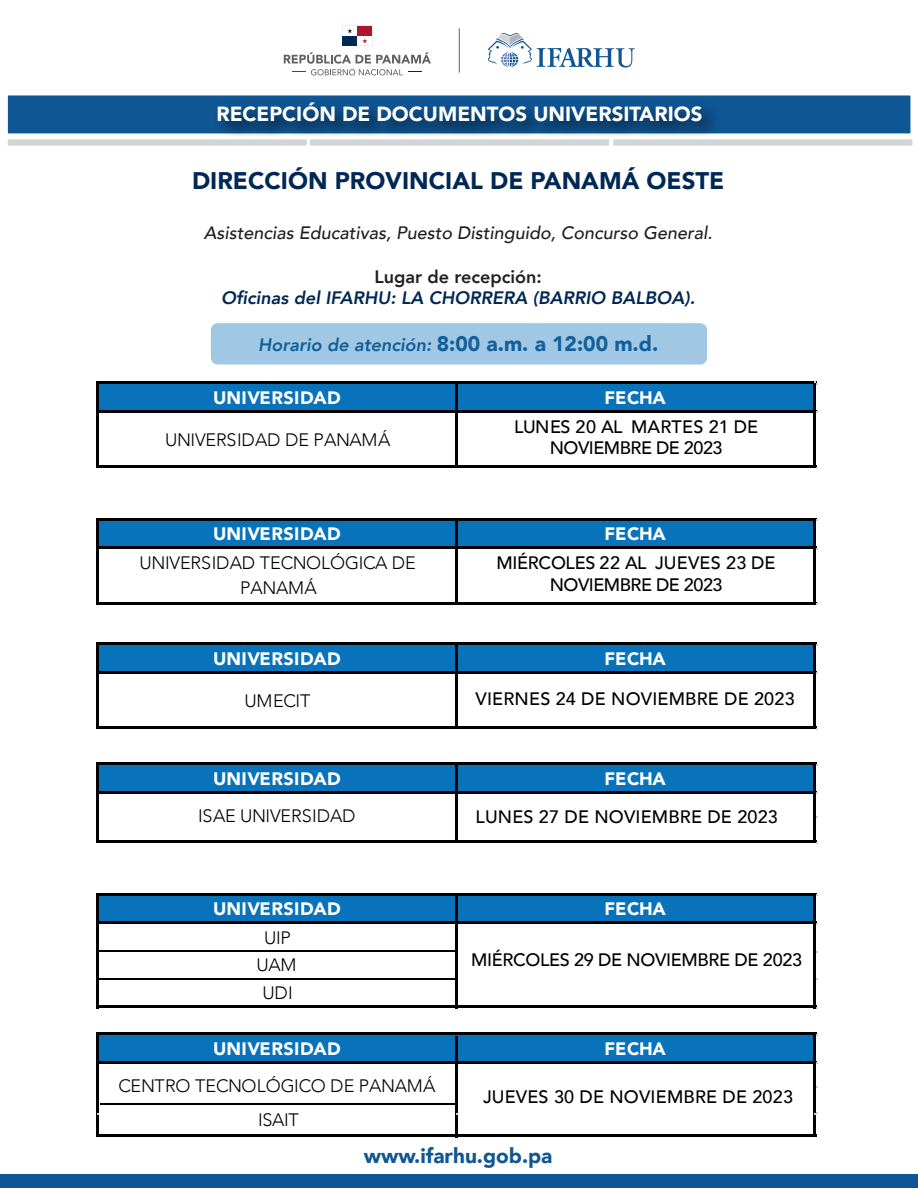
<style>
.page{position:relative;width:918px;height:1188px;background:#fff}
.page>*{position:absolute;margin:0;border:0;box-sizing:border-box;transform-origin:0 0}
.t1{font:900 24px "Avenir";color:#002855}
.t2{font:900 20.85px "Avenir";color:#0f5694}
.t3{font:900 20.4px "Avenir";color:#fff}
.t4{font:300 18px/27.8px "Avenir";letter-spacing:-.01em;color:#000001;text-align:center}
.t5{font:900 18px "Avenir";letter-spacing:.01em;color:#fff}
.t6{font:500 18px "Avenir";letter-spacing:.01em;color:#000001}
.t7{font:500 18px/21.6px "Avenir";letter-spacing:-.02em;color:#000001;text-align:center}
.t8{font:italic 500 18px "Avenir";color:#231f20}
.t9{font:italic 800 18px "Avenir";color:#002855}
.t10{font:italic 800 18px "Avenir";color:#135f99}
.t11{font:500 18px/21.6px "Avenir";letter-spacing:-.025em;color:#000001;text-align:center}
.t12{font:800 18px "Avenir";color:#231f20}
.s1{font-weight:900;font-style:normal;font-size:21px}
</style>
<div class="page">
<div style="left:6px;top:94px;width:906px;height:41px;background:#0f5694"></div>
<div style="left:5px;top:92px;width:909px;height:45px;border:3px solid #fff"></div>
<div style="left:0;top:1174px;width:918px;height:14px;background:#0f5694"></div>
<img style="left:206px;top:92px;width:522px;height:44px">
<div style="left:5px;top:136px;width:305px;height:13px;background:#d2d4d5;border:3px solid #fff"></div>
<div style="left:307px;top:136px;width:305px;height:13px;background:#d2d4d5;border:3px solid #fff"></div>
<div style="left:612px;top:138px;width:302px;height:9px;background:#d2d4d5"></div>
<div style="left:610px;top:136px;width:305px;height:13px;border:3px solid #fff"></div>
<div style="left:211px;top:323px;width:496px;height:42px;background:#a0c7e4;border-radius:7px"></div>
<svg style="left:284px;top:52px;width:147px;height:23px"></svg>
<svg style="left:342px;top:26px;width:30px;height:20px"></svg>
<svg style="left:488px;top:33px;width:147px;height:35px"></svg>
<hr style="left:459px;top:28px;width:1px;height:45px;background:#606261">
<div style="left:98px;top:383px;width:718px;height:30px;background:#0873bb"></div>
<div style="left:98px;top:519px;width:718px;height:30px;background:#0873bb"></div>
<div style="left:98px;top:644px;width:718px;height:30px;background:#0873bb"></div>
<div style="left:98px;top:764px;width:718px;height:30px;background:#0873bb"></div>
<div style="left:98px;top:894px;width:718px;height:30px;background:#0873bb"></div>
<div style="left:98px;top:1034px;width:718px;height:30px;background:#0873bb"></div>
<hr style="left:99px;top:381px;width:717px;height:3px;background:#000001">
<hr style="left:99px;top:410px;width:717px;height:3px;background:#000001">
<hr style="left:96px;top:381px;width:3px;height:87px;background:#000001">
<hr style="left:455px;top:384px;width:3px;height:84px;background:#000001">
<hr style="left:99px;top:465px;width:717px;height:3px;background:#000001">
<hr style="left:813px;top:384px;width:3px;height:84px;background:#000001">
<hr style="left:99px;top:518px;width:717px;height:3px;background:#000001">
<hr style="left:99px;top:546px;width:717px;height:3px;background:#000001">
<hr style="left:96px;top:518px;width:3px;height:87px;background:#000001">
<hr style="left:455px;top:521px;width:3px;height:84px;background:#000001">
<hr style="left:99px;top:602px;width:717px;height:3px;background:#000001">
<hr style="left:813px;top:521px;width:3px;height:84px;background:#000001">
<hr style="left:99px;top:642px;width:717px;height:3px;background:#000001">
<hr style="left:99px;top:671px;width:717px;height:3px;background:#000001">
<hr style="left:96px;top:642px;width:3px;height:87px;background:#000001">
<hr style="left:455px;top:645px;width:3px;height:84px;background:#000001">
<hr style="left:99px;top:726px;width:717px;height:3px;background:#000001">
<hr style="left:813px;top:645px;width:3px;height:84px;background:#000001">
<hr style="left:99px;top:762px;width:717px;height:3px;background:#000001">
<hr style="left:99px;top:791px;width:717px;height:3px;background:#000001">
<hr style="left:96px;top:762px;width:3px;height:81px;background:#000001">
<hr style="left:455px;top:765px;width:3px;height:78px;background:#000001">
<hr style="left:99px;top:840px;width:717px;height:3px;background:#000001">
<hr style="left:813px;top:765px;width:3px;height:78px;background:#000001">
<hr style="left:99px;top:893px;width:717px;height:3px;background:#000001">
<hr style="left:99px;top:921px;width:717px;height:3px;background:#000001">
<hr style="left:99px;top:978px;width:356px;height:2px;background:#000001">
<hr style="left:100px;top:1104px;width:355px;height:1px;background:#000001">
<hr style="left:99px;top:950px;width:356px;height:1px;background:#000001">
<hr style="left:96px;top:893px;width:3px;height:115px;background:#000001">
<hr style="left:455px;top:896px;width:3px;height:112px;background:#000001">
<hr style="left:99px;top:1005px;width:717px;height:3px;background:#000001">
<hr style="left:813px;top:896px;width:3px;height:112px;background:#000001">
<hr style="left:99px;top:1032px;width:717px;height:3px;background:#000001">
<hr style="left:99px;top:1061px;width:717px;height:3px;background:#000001">
<hr style="left:96px;top:1032px;width:3px;height:105px;background:#000001">
<hr style="left:455px;top:1036px;width:3px;height:101px;background:#000001">
<hr style="left:99px;top:1134px;width:717px;height:3px;background:#000001">
<hr style="left:813px;top:1035px;width:3px;height:102px;background:#000001">
<p class="t3" style="left:216px;top:96px;width:487px">RECEPCIÓN DE DOCUMENTOS UNIVERSITARIOS</p>
<h1 class="t1" style="left:192px;top:160px;width:534px">DIRECCIÓN PROVINCIAL DE PANAMÁ OESTE</h1>
<p class="t8" style="left:204px;top:222px;width:510px">Asistencias Educativas, Puesto Distinguido, Concurso General.</p>
<p class="t12" style="left:375px;top:262px;width:169px">Lugar de recepción:</p>
<p class="t9" style="left:221px;top:287px;width:476px">Oficinas del IFARHU: LA CHORRERA (BARRIO BALBOA).</p>
<p class="t10" style="left:258px;top:334px;width:402px">Horario de atención: <span class="s1">8:00 a.m. a 12:00 m.d.</span></p>
<p class="t5" style="left:213px;top:382px;width:129px">UNIVERSIDAD</p>
<p class="t5" style="left:605px;top:382px;width:63px">FECHA</p>
<p class="t4" style="left:165px;top:426px;width:227px">UNIVERSIDAD DE PANAMÁ</p>
<p class="t11" style="left:514px;top:415px;width:246px">LUNES 20 AL MARTES 21 DE<br>NOVIEMBRE DE 2023</p>
<p class="t5" style="left:213px;top:519px;width:129px">UNIVERSIDAD</p>
<p class="t5" style="left:605px;top:519px;width:63px">FECHA</p>
<p class="t4" style="left:140px;top:550px;width:278px;line-height:25.5px">UNIVERSIDAD TECNOLÓGICA DE<br>PANAMÁ</p>
<p class="t7" style="left:497px;top:551px;width:280px">MIÉRCOLES 22 AL JUEVES 23 DE<br>NOVIEMBRE DE 2023</p>
<p class="t5" style="left:213px;top:643px;width:129px">UNIVERSIDAD</p>
<p class="t5" style="left:605px;top:643px;width:63px">FECHA</p>
<p class="t4" style="left:245px;top:687px;width:67px">UMECIT</p>
<p class="t6" style="left:476px;top:684px;width:321px">VIERNES 24 DE NOVIEMBRE DE 2023</p>
<p class="t5" style="left:213px;top:763px;width:129px">UNIVERSIDAD</p>
<p class="t5" style="left:605px;top:763px;width:63px">FECHA</p>
<p class="t4" style="left:198px;top:802px;width:159px">ISAE UNIVERSIDAD</p>
<p class="t6" style="left:475px;top:801px;width:304px">LUNES 27 DE NOVIEMBRE DE 2023</p>
<p class="t5" style="left:213px;top:894px;width:129px">UNIVERSIDAD</p>
<p class="t5" style="left:605px;top:894px;width:63px">FECHA</p>
<p class="t4" style="left:257px;top:924px;width:42px">UIP<br>UAM<br>UDI</p>
<p class="t7" style="left:471px;top:948px;width:332px">MIÉRCOLES 29 DE NOVIEMBRE DE 2023</p>
<p class="t5" style="left:213px;top:1033px;width:129px">UNIVERSIDAD</p>
<p class="t5" style="left:605px;top:1033px;width:63px">FECHA</p>
<p class="t4" style="left:119px;top:1072px;width:318px">CENTRO TECNOLÓGICO DE PANAMÁ</p>
<p class="t4" style="left:258px;top:1106px;width:42px">ISAIT</p>
<p class="t6" style="left:483px;top:1081px;width:311px">JUEVES 30 DE NOVIEMBRE DE 2023</p>
<p class="t2" style="left:364px;top:1138px;width:190px">www.ifarhu.gob.pa</p>
</div>
